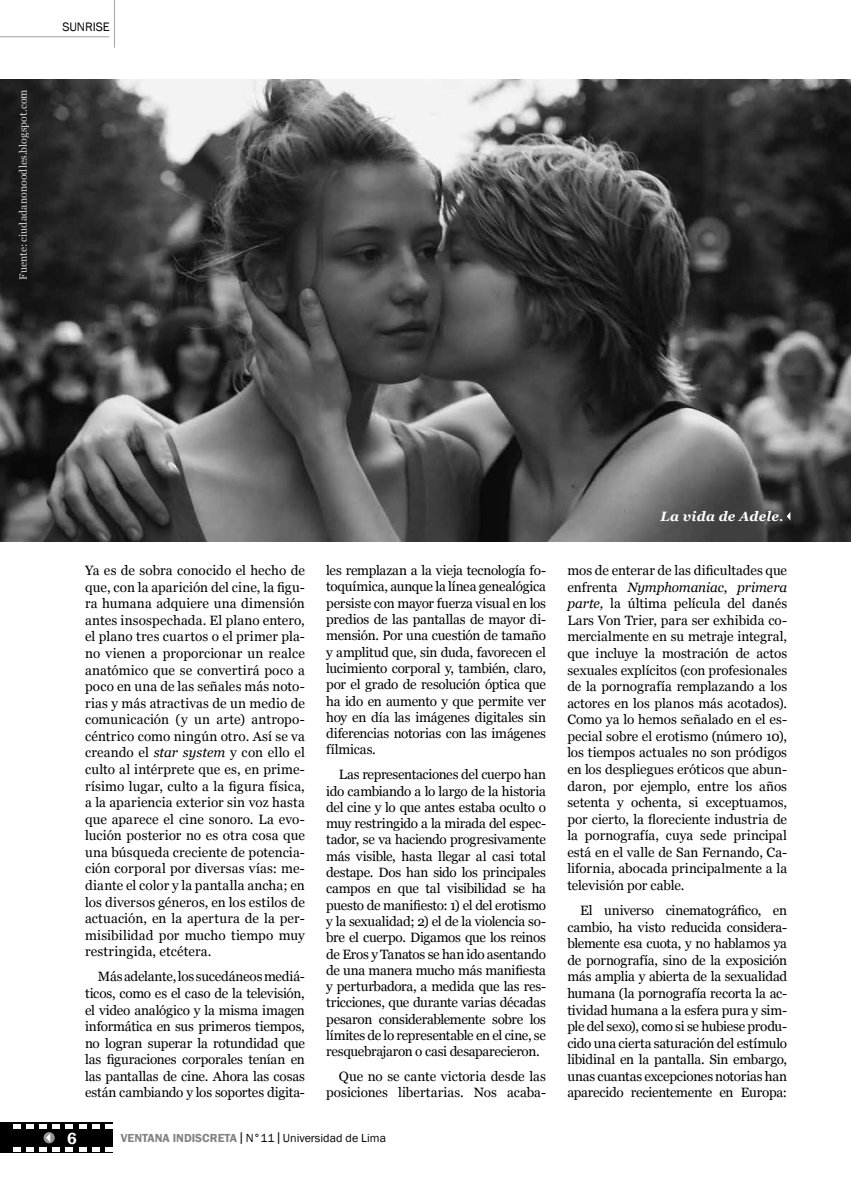
<style>
.page{position:relative;width:851px;height:1191px;background:#fff}
.page>*{position:absolute;margin:0;border:0;box-sizing:border-box;transform-origin:0 0}
.t1{font:600 16.5px "Franklin Gothic";color:#fff}
.t2{font:13.5px/16.5px "Georgia";letter-spacing:-.01em;color:#000;text-align:justify}
.t3{font:italic 700 13.5px "Georgia";letter-spacing:.02em;color:#fff}
.t4{font:12.6px "Franklin Gothic";letter-spacing:-.01em;color:#000}
.t5{font:12px "Franklin Gothic";color:#000}
.t6{font:10.5px "Georgia";letter-spacing:.005em;color:#d1d3d4}
.s1{font-style:italic}
.s2{font-weight:600;color:#808285}
.s3{font-size:9.6px}
.s4{font-size:12px}
</style>
<div class="page">
<hr style="left:0;top:36px;width:109px;height:1px;background:#a7a9ac">
<hr style="left:114px;top:0;width:1px;height:48px;background:#a7a9ac">
<div style="left:0;top:1122px;width:112px;height:31px;background:#000"></div>
<svg style="left:105px;top:1124px;width:7px;height:4px"></svg>
<svg style="left:92px;top:1124px;width:7px;height:4px"></svg>
<svg style="left:79px;top:1124px;width:7px;height:4px"></svg>
<svg style="left:66px;top:1124px;width:7px;height:4px"></svg>
<svg style="left:27px;top:1124px;width:7px;height:4px"></svg>
<svg style="left:13px;top:1124px;width:7px;height:4px"></svg>
<svg style="left:105px;top:1147px;width:7px;height:4px"></svg>
<svg style="left:92px;top:1147px;width:7px;height:4px"></svg>
<svg style="left:79px;top:1147px;width:7px;height:4px"></svg>
<svg style="left:66px;top:1147px;width:7px;height:4px"></svg>
<svg style="left:27px;top:1147px;width:7px;height:4px"></svg>
<svg style="left:13px;top:1147px;width:7px;height:4px"></svg>
<svg style="left:40px;top:1124px;width:20px;height:27px"></svg>
<img style="left:0;top:80px;width:850px;height:461px">
<svg style="left:786px;top:512px;width:4px;height:8px"></svg>
<p class="t6" style="left:17px;top:280px;width:192px;rotate:-90deg">Fuente: ciudadanonoodles.blogspot.com</p>
<p class="t4" style="left:62px;top:19px;width:49px">SUNRISE</p>
<p class="t2" style="left:85px;top:562px;width:221px">Ya es de sobra conocido el hecho de que, con la aparición del cine, la figu&shy;ra humana adquiere una dimensión antes insospechada. El plano entero, el plano tres cuartos o el primer pla&shy;no vienen a proporcionar un realce anatómico que se convertirá poco a poco en una de las señales más noto&shy;rias y más atractivas de un medio de comunicación (y un arte) antropo&shy;céntrico como ningún otro. Así se va creando el <span class="s1">star system</span> y con ello el culto al intérprete que es, en prime&shy;rísimo lugar, culto a la figura física, a la apariencia exterior sin voz hasta que aparece el cine sonoro. La evo&shy;lución posterior no es otra cosa que una búsqueda creciente de potencia&shy;ción corporal por diversas vías: me&shy;diante el color y la pantalla ancha; en los diversos géneros, en los estilos de actuación, en la apertura de la per&shy;misibilidad por mucho tiempo muy restringida, etcétera.</p>
<p class="t2" style="left:85px;top:968px;width:221px;text-indent:13px">Más adelante, los sucedáneos mediá&shy;ticos, como es el caso de la televisión, el video analógico y la misma imagen informática en sus primeros tiempos, no logran superar la rotundidad que las figuraciones corporales tenían en las pantallas de cine. Ahora las cosas están cambiando y los soportes digita-</p>
<p class="t2" style="left:326px;top:562px;width:221px">les remplazan a la vieja tecnología fo&shy;toquímica, aunque la línea genealógica persiste con mayor fuerza visual en los predios de las pantallas de mayor di&shy;mensión. Por una cuestión de tamaño y amplitud que, sin duda, favorecen el lucimiento corporal y, también, claro, por el grado de resolución óptica que ha ido en aumento y que permite ver hoy en día las imágenes digitales sin diferencias notorias con las imágenes fílmicas.</p>
<p class="t2" style="left:326px;top:766px;width:221px;text-indent:13px">Las representaciones del cuerpo han ido cambiando a lo largo de la historia del cine y lo que antes estaba oculto o muy restringido a la mirada del espec&shy;tador, se va haciendo progresivamente más visible, hasta llegar al casi total destape. Dos han sido los principales campos en que tal visibilidad se ha puesto de manifiesto: 1) el del erotismo y la sexualidad; 2) el de la violencia so&shy;bre el cuerpo. Digamos que los reinos de Eros y Tanatos se han ido asentando de una manera mucho más manifiesta y perturbadora, a medida que las res&shy;tricciones, que durante varias décadas pesaron considerablemente sobre los límites de lo representable en el cine, se resquebrajaron o casi desaparecieron.</p>
<p class="t2" style="left:326px;top:1068px;width:221px;text-align:right">Que no se cante victoria desde las posiciones libertarias. Nos acaba-</p>
<p class="t1" style="left:67px;top:1127px;width:11px">6</p>
<p class="t5" style="left:121px;top:1130px;width:267px"><span class="s2">VENTANA INDISCRETA</span><span class="s3">│</span>N°11<span class="s3">│</span>Universidad de Lima</p>
<p class="t3" style="left:660px;top:508px;width:124px">La vida de Adele<span class="s4">.</span></p>
<p class="t2" style="left:567px;top:562px;width:221px">mos de enterar de las dificultades que enfrenta <span class="s1">Nymphomaniac</span>, <span class="s1">primera parte,</span> la última película del danés Lars Von Trier, para ser exhibida co&shy;mercialmente en su metraje integral, que incluye la mostración de actos sexuales explícitos (con profesionales de la pornografía remplazando a los actores en los planos más acotados).<br>Como ya lo hemos señalado en el es&shy;pecial sobre el erotismo (número 10), los tiempos actuales no son pródigos en los despliegues eróticos que abun&shy;daron, por ejemplo, entre los años setenta y ochenta, si exceptuamos, por cierto, la floreciente industria de la pornografía, cuya sede principal está en el valle de San Fernando, Ca&shy;lifornia, abocada principalmente a la televisión por cable.</p>
<p class="t2" style="left:567px;top:902px;width:221px;text-indent:13px">El universo cinematográfico, en cambio, ha visto reducida considera&shy;blemente esa cuota, y no hablamos ya de pornografía, sino de la exposición más amplia y abierta de la sexualidad humana (la pornografía recorta la ac&shy;tividad humana a la esfera pura y sim&shy;ple del sexo), como si se hubiese produ&shy;cido una cierta saturación del estímulo libidinal en la pantalla. Sin embargo, unas cuantas excepciones notorias han aparecido recientemente en Europa:</p>
</div>
